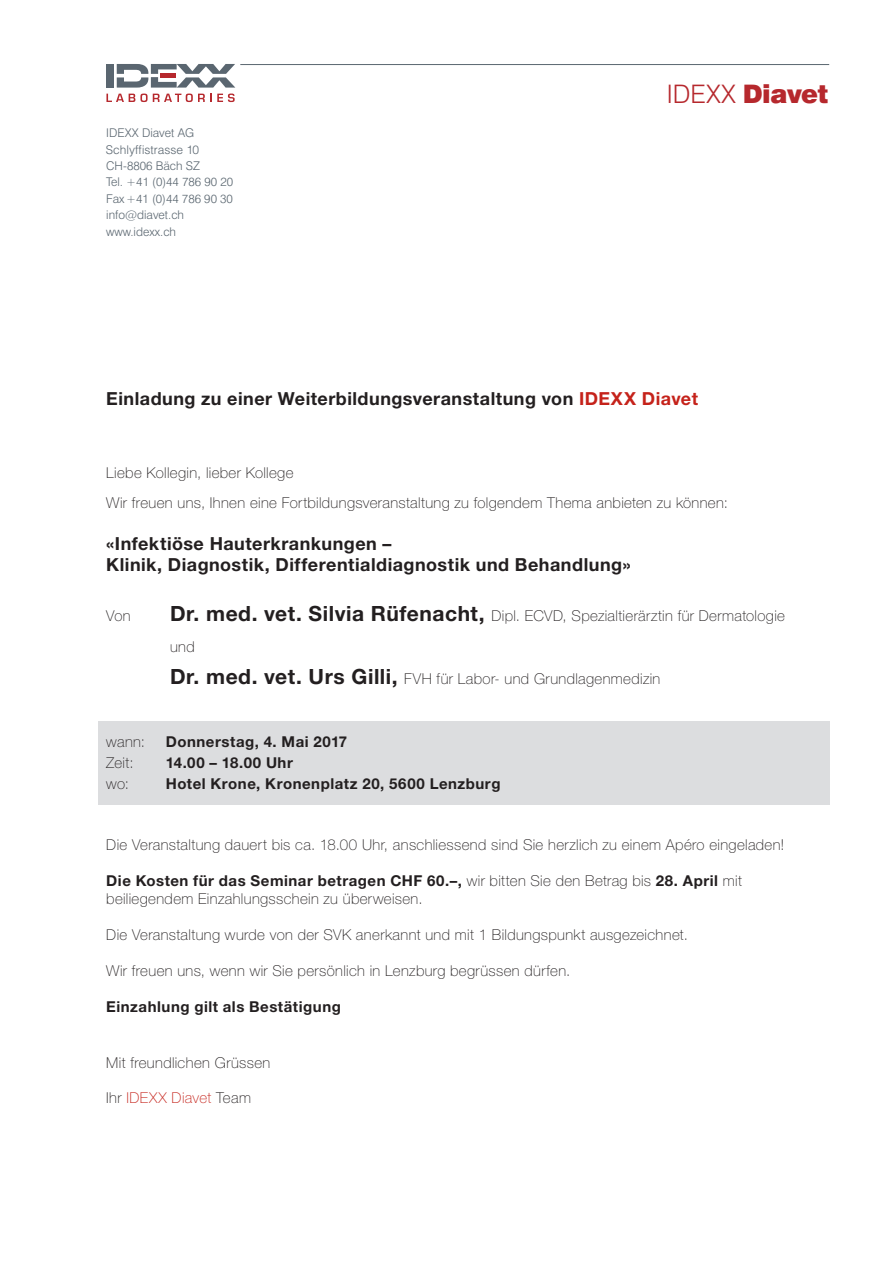
<style>
.page{position:relative;width:893px;height:1263px;background:#fff}
.page>*{position:absolute;margin:0;border:0;box-sizing:border-box;transform-origin:0 0}
.t1{font:900 25.5px "Swiss 721 BT";letter-spacing:-.025em;color:#b6282d}
.t2{font:700 18px/21px "Helvetica Neue LT";letter-spacing:.025em;color:#231f20}
.t3{font:100 15px/31.5px "Helvetica Neue LT";letter-spacing:.025em;color:#231f20}
.t4{font:700 15px "Helvetica Neue LT";letter-spacing:.035em;color:#231f20}
.t5{font:100 15px "Helvetica Neue LT";letter-spacing:.025em;color:#c5221a}
.t6{font:300 12px/16.5px "Swiss 721 BT";color:#5a6670}
.t7{font:300 12px "Helvetica";color:#5a6670}
.s1{font-weight:300}
.s2{color:#c5221a}
.s3{font-weight:700;font-size:21px}
.s4{font-weight:700}
.s5{color:#231f20}
</style>
<div class="page">
<hr style="left:240px;top:64px;width:589px;height:1px;background:#5a6670">
<div style="left:106px;top:64px;width:8px;height:24px;background:#5a6670"></div>
<svg style="left:106px;top:94px;width:129px;height:8px"></svg>
<svg style="left:117px;top:64px;width:118px;height:24px"></svg>
<div style="left:98px;top:721px;width:731px;height:83px;background:#dcdddf"></div>
<p class="t6" style="left:106px;top:124px;width:89px">IDEXX Diavet AG</p>
<p class="t6" style="left:106px;top:157px;width:128px">CH-8806 Bäch SZ<br>Tel. +41 (0)44 786 90 20<br>Fax+41 (0)44 786 90 30 info@diavet.ch www.idexx.ch</p>
<p class="t6" style="left:107px;top:141px;width:88px">Schl ffistasse 10</p>
<p class="t7" style="left:129px;top:142px;width:72px">y i ra se 10</p>
<h1 class="t1" style="left:667px;top:78px;width:163px"><span class="s1">IDEXX</span> Diavet</h1>
<p class="t2" style="left:106px;top:388px;width:593px">Einladung zu einer Weiterbildungsveranstaltung von <span class="s2">IDEXX Diavet</span></p>
<p class="t3" style="left:106px;top:458px;width:623px;line-height:29.5px">Liebe Kollegin, lieber Kollege<br>Wir freuen uns, Ihnen eine Fortbildungsveranstaltung zu folgendem Thema anbieten zu können:</p>
<p class="t2" style="left:106px;top:532px;width:526px">«Infektiöse Hauterkrankungen –<br>Klinik, Diagnostik, Differentialdiagnostik und Behandlung»</p>
<p class="t3" style="left:106px;top:600px;width:26px">Von</p>
<p class="t3" style="left:170px;top:600px;width:616px"><span class="s3">Dr. med. vet. Silvia Rüfenacht,</span> Dipl. ECVD, Spezialtierärztin für Dermatologie und<br><span class="s3">Dr. med. vet. Urs Gilli,</span> FVH für Labor- und Grundlagenmedizin</p>
<p class="t3" style="left:106px;top:726px;width:40px">wann:</p>
<p class="t4" style="left:166px;top:732px;width:183px">Donnerstag, 4. Mai 2017</p>
<p class="t3" style="left:106px;top:747px;width:29px">Zeit:</p>
<p class="t4" style="left:166px;top:753px;width:129px">14.00 – 18.00 Uhr</p>
<p class="t3" style="left:106px;top:768px;width:24px">wo:</p>
<p class="t4" style="left:166px;top:774px;width:336px">Hotel Krone, Kronenplatz 20, 5600 Lenzburg</p>
<p class="t3" style="left:106px;top:829px;width:680px">Die Veranstaltung dauert bis ca. 18.00 Uhr, anschliessend sind Sie herzlich zu einem Apéro eingeladen!</p>
<p class="t3" style="left:106px;top:872px;width:637px;line-height:18px"><span class="s4">Die Kosten für das Seminar betragen CHF 60.–,</span> wir bitten Sie den Betrag bis <span class="s4">28. April</span> mit beiliegendem Einzahlungsschein zu überweisen.</p>
<p class="t3" style="left:106px;top:919px;width:583px">Die Veranstaltung wurde von der SVK anerkannt und mit 1 Bildungspunkt ausgezeichnet.</p>
<p class="t3" style="left:106px;top:955px;width:466px">Wir freuen uns, wenn wir Sie persönlich in Lenzburg begrüssen dürfen.</p>
<p class="t4" style="left:106px;top:997px;width:236px">Einzahlung gilt als Bestätigung</p>
<p class="t3" style="left:106px;top:1047px;width:166px">Mit freundlichen Grüssen</p>
<p class="t5" style="left:106px;top:1089px;width:146px"><span class="s5">Ihr</span> IDEXX Diavet <span class="s5">Team</span></p>
</div>
